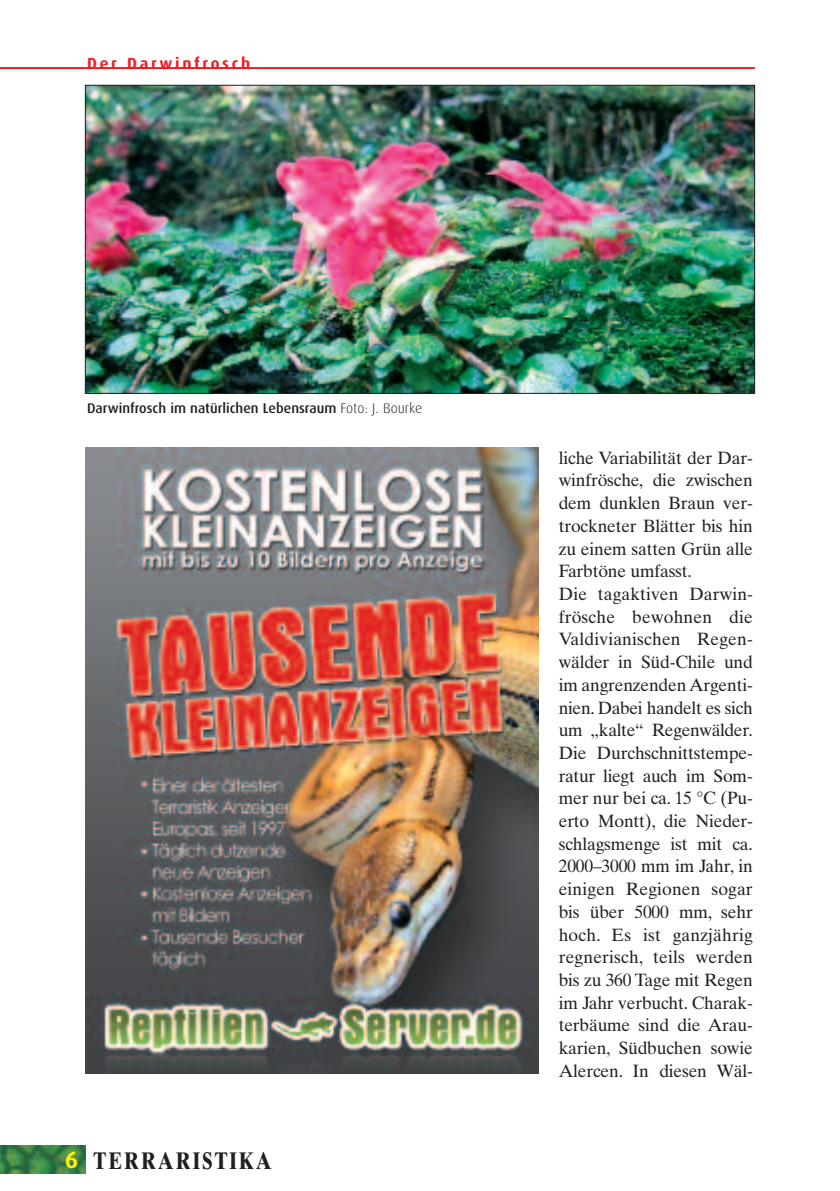
<style>
.page{position:relative;width:840px;height:1191px;background:#fff}
.page>*{position:absolute;margin:0;border:0;box-sizing:border-box;transform-origin:0 0}
.t1{font:24px "Times Ten Bold Os F";letter-spacing:.1em;color:#231f20;scale:.8 1}
.t2{font:700 24px "Dax";color:#fff101}
.t3{font:17.8px/22.6px "Times Ten";letter-spacing:-.01em;color:#231f20}
.t4{font:700 16px "Dax";letter-spacing:.17em;color:#ee1d23}
.t5{font:500 14px "Dax";color:#231f20}
.s1{font-weight:300}
</style>
<div class="page">
<img style="left:0;top:1145px;width:85px;height:29px">
<hr style="left:0;top:67px;width:754px;height:2px;background:#ee1d23">
<img style="left:85px;top:447px;width:453px;height:626px">
<img style="left:87px;top:87px;width:665px;height:304px">
<p class="t4" style="left:87px;top:56px;width:165px">Der Darwinfrosch</p>
<p class="t5" style="left:87px;top:402px;width:336px">Darwinfrosch im natürlichen Lebensraum <span class="s1">Foto: J. Bourke</span></p>
<p class="t2" style="left:65px;top:1149px;width:15px">6</p>
<p class="t1" style="left:94px;top:1152px;width:224px">TERRARISTIKA</p>
<p class="t3" style="left:558px;top:448px;width:196px">liche Variabilität der Dar&shy;winfrösche, die zwischen dem dunklen Braun ver&shy;trockneter Blätter bis hin zu einem satten Grün alle<br>Farbtöne umfasst.<br>Die tagaktiven Darwin&shy;frösche bewohnen die<br>Valdivianischen Regen&shy;wälder in Süd-Chile und im angrenzenden Argenti&shy;nien. Dabei handelt es sich um „kalte“ Regenwälder.<br>Die Durchschnittstempe&shy;ratur liegt auch im Som&shy;mer nur bei ca. 15 °C (Pu&shy;erto Montt), die Nieder&shy;schlagsmenge ist mit ca.<br>2000–3000 mm im Jahr, in einigen Regionen sogar bis über 5000 mm, sehr hoch. Es ist ganzjährig regnerisch, teils werden bis zu 360 Tage mit Regen im Jahr verbucht. Charak&shy;terbäume sind die Arau&shy;karien, Südbuchen sowie<br>Alercen. In diesen Wäl-</p>
</div>
